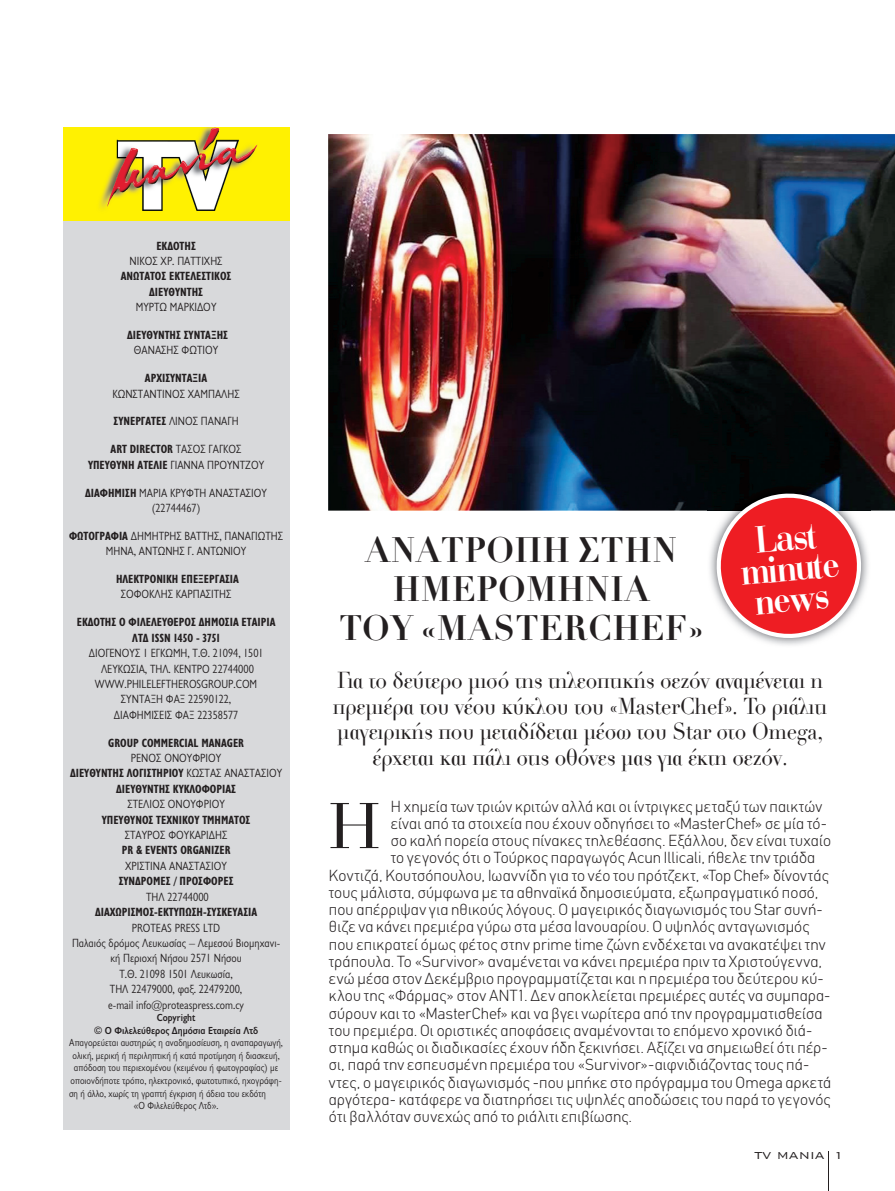
<style>
.page{position:relative;width:895px;height:1191px;background:#fff}
.page>*{position:absolute;margin:0;border:0;box-sizing:border-box;transform-origin:0 0}
.t1{font:64.5px "UB Bonati Medium";color:#231f20;scale:.94 1}
.t2{font:37.5px/30.6px "UB Bonati Cond Bold";color:#fff;text-align:center}
.t3{font:700 34.5px/39px "PF Bodoni PF";letter-spacing:.03em;color:#231f20;text-align:center;scale:.94 1}
.t4{font:22.5px/25.5px "PF Bodoni PF";letter-spacing:-.01em;color:#231f20;text-align:center;scale:.93 1}
.t5{font:300 15.75px "CF Din";letter-spacing:.01em;color:#231f20}
.t6{font:300 13.5px "Bank Gothic BT Greek";color:#231f20}
.t7{font:12px/15.5px "Gill Sans Hel Semi Condenced";color:#231f20;text-align:center}
.t8{font:700 12px/15.5px "Gill Sans Hel Condenced";color:#231f20;text-align:center}
.t9{font:10.35px "Gill Sans Hel Semi Condenced";color:#231f20}
.t10{font:700 10.35px "Gill Sans Hel Semi Condenced";letter-spacing:-.005em;color:#231f20}
.s1{font-family:"Gill Sans Hel Semi Condenced";font-weight:400}
.s2{font-family:"Gill Sans Hel Condenced";font-weight:700}
</style>
<div class="page">
<hr style="left:828px;top:1151px;width:1px;height:39px;background:#231f20">
<div style="left:63px;top:221px;width:226px;height:908px;background:#d8d9db"></div>
<div style="left:63px;top:127px;width:226px;height:93px;background:#fff101"></div>
<img style="left:99px;top:127px;width:159px;height:84px">
<img style="left:328px;top:134px;width:566px;height:376px">
<img style="left:707px;top:484px;width:163px;height:161px">
<svg style="left:713px;top:490px;width:151px;height:151px"></svg>
<p class="t8" style="left:121px;top:239px;width:112px">EΚΔOΤΗΣ<br><span class="s1">ΝΙΚΟΣ ΧΡ. ΠΑΤΤΙΧΗΣ<br></span>ΑΝΩΤΑΤΟΣ ΕΚΤΕΛΕΣΤΙΚΟΣ<br>ΔΙΕΥΘΥΝΤΗΣ<br><span class="s1">ΜΥΡΤΩ ΜΑΡΚΙΔΟΥ</span></p>
<p class="t8" style="left:127px;top:328px;width:102px">ΔΙΕΥΘΥΝΤΗΣ ΣΥΝΤΑΞΗΣ<br><span class="s1">ΘΑΝΑΣΗΣ ΦΩΤΙΟΥ</span></p>
<p class="t7" style="left:112px;top:372px;width:129px"><span class="s2">ΑΡΧΙΣΥΝΤΑΞΙΑ<br></span>ΚΩΝΣΤΑΝΤΙΝΟΣ ΧΑΜΠΑΛΗΣ</p>
<p class="t7" style="left:113px;top:415px;width:127px"><span class="s2">ΣΥΝΕΡΓΑΤΕΣ</span> ΛΙΝΟΣ ΠΑΝΑΓΗ</p>
<p class="t7" style="left:88px;top:443px;width:178px"><span class="s2">ΑRT DIRECTOR</span> TΑΣΟΣ ΓΑΓΚΟΣ<br><span class="s2">ΥΠΕΥΘΥΝH ΑΤΕΛΙΕ</span> ΓΙΑΝΝΑ ΠΡΟΥΝΤΖΟΥ</p>
<p class="t7" style="left:85px;top:486px;width:183px"><span class="s2">ΔΙΑΦΗΜΙΣΗ</span> ΜΑΡΙΑ ΚΡΥΦΤΗ ΑΝΑΣΤΑΣΙΟΥ (22744467)</p>
<p class="t7" style="left:69px;top:529px;width:215px"><span class="s2">ΦΩΤΟΓΡΑΦΙΑ</span> ΔΗΜΗΤΡΗΣ ΒΑΤΤΗΣ, ΠΑΝΑΓΙΩΤΗΣ<br>ΜΗΝΑ, ΑΝΤΩΝΗΣ Γ. ΑΝΤΩΝΙΟΥ</p>
<p class="t8" style="left:116px;top:572px;width:124px">ΗΛΕΚΤΡΟΝΙΚΗ ΕΠΕΞΕΡΓΑΣΙΑ<br><span class="s1">ΣΟΦΟΚΛΗΣ ΚΑΡΠΑΣΙΤΗΣ</span></p>
<p class="t7" style="left:77px;top:615px;width:200px"><span class="s2">ΕΚΔΟΤΗΣ Ο ΦΙΛΕΛΕΥΘΕΡΟΣ ΔΗΜΟΣΙΑ ΕΤΑΙΡΙΑ<br>ΛΤΔ ISSN 1450 - 3751<br></span>ΔΙΟΓΕΝΟΥΣ 1 ΕΓΚΩΜΗ, Τ.Θ. 21094, 1501<br>ΛΕΥΚΩΣΙΑ, ΤΗΛ. ΚΕΝΤΡΟ 22744000<br>WWW.PHILELEFTHEROSGROUP.COM<br>ΣΥΝΤΑΞΗ ΦΑΞ 22590122,<br>ΔΙΑΦΗΜΙΣΕΙΣ ΦΑΞ 22358577</p>
<p class="t7" style="left:70px;top:736px;width:214px"><span class="s2">GROUP COMMERCIAL MANAGER<br></span>ΡΕΝΟΣ ΟΝΟΥΦΡΙΟΥ<br><span class="s2">ΔΙΕΥΘΥΝΤΗΣ ΛΟΓΙΣΤΗΡΙΟΥ</span> ΚΩΣΤΑΣ ΑΝΑΣΤΑΣΙΟΥ<br><span class="s2">ΔΙΕΥΘΥΝΤΗΣ ΚΥΚΛΟΦΟΡΙΑΣ<br></span>ΣΤΕΛΙΟΣ ΟΝΟΥΦΡΙΟΥ<br><span class="s2">ΥΠΕΥΘΥΝΟΣ ΤΕΧΝΙΚΟΥ ΤΜΗΜΑΤΟΣ<br></span>ΣΤΑΥΡΟΣ ΦΟΥΚΑΡΙΔΗΣ<br><span class="s2">PR &amp; EVENTS ORGANIZER<br></span>ΧΡΙΣΤΙΝΑ ΑΝΑΣΤΑΣΙΟΥ<br><span class="s2">ΣΥΝΔΡΟΜΕΣ / ΠΡΟΣΦΟΡΕΣ<br></span>ΤΗΛ 22744000<br><span class="s2">ΔΙΑΧΩΡΙΣΜΟΣ-ΕΚΤΥΠΩΣΗ-ΣΥΣΚΕΥΑΣΙΑ<br></span>PROTEAS PRESS LTD<br>Παλαιός δρόμος Λευκωσίας – Λεμεσού Βιομηχανι&shy;κή Περιοχή Νήσου 2571 Νήσου<br>Τ.Θ. 21098 1501 Λευκωσία,<br>ΤΗΛ 22479000, φαξ. 22479200,<br>e-mail info@proteaspress.com.cy</p>
<p class="t10" style="left:157px;top:1014px;width:40px">Copyright</p>
<p class="t10" style="left:94px;top:1026px;width:166px">© O Φιλελεύθερος Δημόσια Εταιρεία Λτδ</p>
<p class="t9" style="left:69px;top:1039px;width:215px">Απαγορεύεται αυστηρώς η αναδημοσίευση, η αναπαραγωγή,</p>
<p class="t9" style="left:73px;top:1051px;width:208px">ολική, μερική ή περιληπτική ή κατά προτίμηση ή διασκευή,</p>
<p class="t9" style="left:74px;top:1064px;width:206px">απόδοση του περιεχομένου (κειμένου ή φωτογραφίας) με</p>
<p class="t9" style="left:70px;top:1076px;width:213px">οποιονδήποτε τρόπο, ηλεκτρονικό, φωτοτυπικό, ηχογράφη-</p>
<p class="t9" style="left:69px;top:1089px;width:198px">ση ή άλλο, χωρίς τη γραπτή έγκριση ή άδεια του εκδότη</p>
<p class="t9" style="left:134px;top:1101px;width:86px">«Ο Φιλελεύθερος Λτδ».</p>
<p class="t3" style="left:339px;top:530px;width:388px">ΑΝΑΤΡΟΠΗ ΣΤΗΝ<br>ΗΜΕΡΟΜΗΝΙΑ<br>ΤΟΥ «MASTERCHEF»</p>
<p class="t2" style="left:734px;top:528px;width:102px;rotate:-5deg">Last minute news</p>
<p class="t4" style="left:333px;top:668px;width:533px">Για το δεύτερο μισό της τηλεοπτικής σεζόν αναμένεται η πρεμιέρα του νέου κύκλου του «MasterChef». Το ριάλιτι μαγειρικής που μεταδίδεται μέσω του Star στο Omega, έρχεται και πάλι στις οθόνες μας για έκτη σεζόν.</p>
<p class="t5" style="left:390px;top:800px;width:433px">Η χημεία των τριών κριτών αλλά και οι ίντριγκες μεταξύ των παικτών</p>
<p class="t5" style="left:390px;top:817px;width:437px">είναι από τα στοιχεία που έχουν οδηγήσει το «MasterChef» σε μία τό-</p>
<p class="t5" style="left:390px;top:834px;width:442px">σο καλή πορεία στους πίνακες τηλεθέασης. Εξάλλου, δεν είναι τυχαίο</p>
<p class="t5" style="left:390px;top:851px;width:426px">το γεγονός ότι ο Τούρκος παραγωγός Acun Illicali, ήθελε την τριάδα</p>
<p class="t5" style="left:329px;top:869px;width:501px">Κοντιζά, Κουτσόπουλου, Ιωαννίδη για το νέο του πρότζεκτ, «Top Chef» δίνοντάς</p>
<p class="t5" style="left:329px;top:886px;width:491px">τους μάλιστα, σύμφωνα με τα αθηναϊκά δημοσιεύματα, εξωπραγματικό ποσό,</p>
<p class="t5" style="left:329px;top:903px;width:495px">που απέρριψαν για ηθικούς λόγους. Ο μαγειρικός διαγωνισμός του Star συνή-</p>
<p class="t5" style="left:329px;top:920px;width:482px">θιζε να κάνει πρεμιέρα γύρω στα μέσα Ιανουαρίου. Ο υψηλός ανταγωνισμός</p>
<p class="t5" style="left:329px;top:938px;width:498px">που επικρατεί όμως φέτος στην prime time ζώνη ενδέχεται να ανακατέψει την</p>
<p class="t5" style="left:329px;top:955px;width:494px">τράπουλα. Το «Survivor» αναμένεται να κάνει πρεμιέρα πριν τα Χριστούγεννα,</p>
<p class="t5" style="left:329px;top:972px;width:496px">ενώ μέσα στον Δεκέμβριο προγραμματίζεται και η πρεμιέρα του δεύτερου κύ-</p>
<p class="t5" style="left:329px;top:989px;width:503px">κλου της «Φάρμας» στον ΑΝΤ1. Δεν αποκλείεται πρεμιέρες αυτές να συμπαρα-</p>
<p class="t5" style="left:329px;top:1007px;width:495px">σύρουν και το «MasterChef» και να βγει νωρίτερα από την προγραμματισθείσα</p>
<p class="t5" style="left:329px;top:1024px;width:485px">του πρεμιέρα. Οι οριστικές αποφάσεις αναμένονται το επόμενο χρονικό διά-</p>
<p class="t5" style="left:329px;top:1041px;width:500px">στημα καθώς οι διαδικασίες έχουν ήδη ξεκινήσει. Αξίζει να σημειωθεί ότι πέρ-</p>
<p class="t5" style="left:329px;top:1058px;width:482px">σι, παρά την εσπευσμένη πρεμιέρα του «Survivor»-αιφνιδιάζοντας τους πά-</p>
<p class="t5" style="left:329px;top:1076px;width:504px">ντες, ο μαγειρικός διαγωνισμός -που μπήκε στο πρόγραμμα του Omega αρκετά</p>
<p class="t5" style="left:329px;top:1093px;width:503px">αργότερα- κατάφερε να διατηρήσει τις υψηλές αποδώσεις του παρά το γεγονός</p>
<p class="t5" style="left:329px;top:1110px;width:305px">ότι βαλλόταν συνεχώς από το ριάλιτι επιβίωσης.</p>
<p class="t1" style="left:327px;top:796px;width:51px">Η</p>
<p class="t6" style="left:754px;top:1146px;width:91px">TV MANIA 1</p>
</div>
